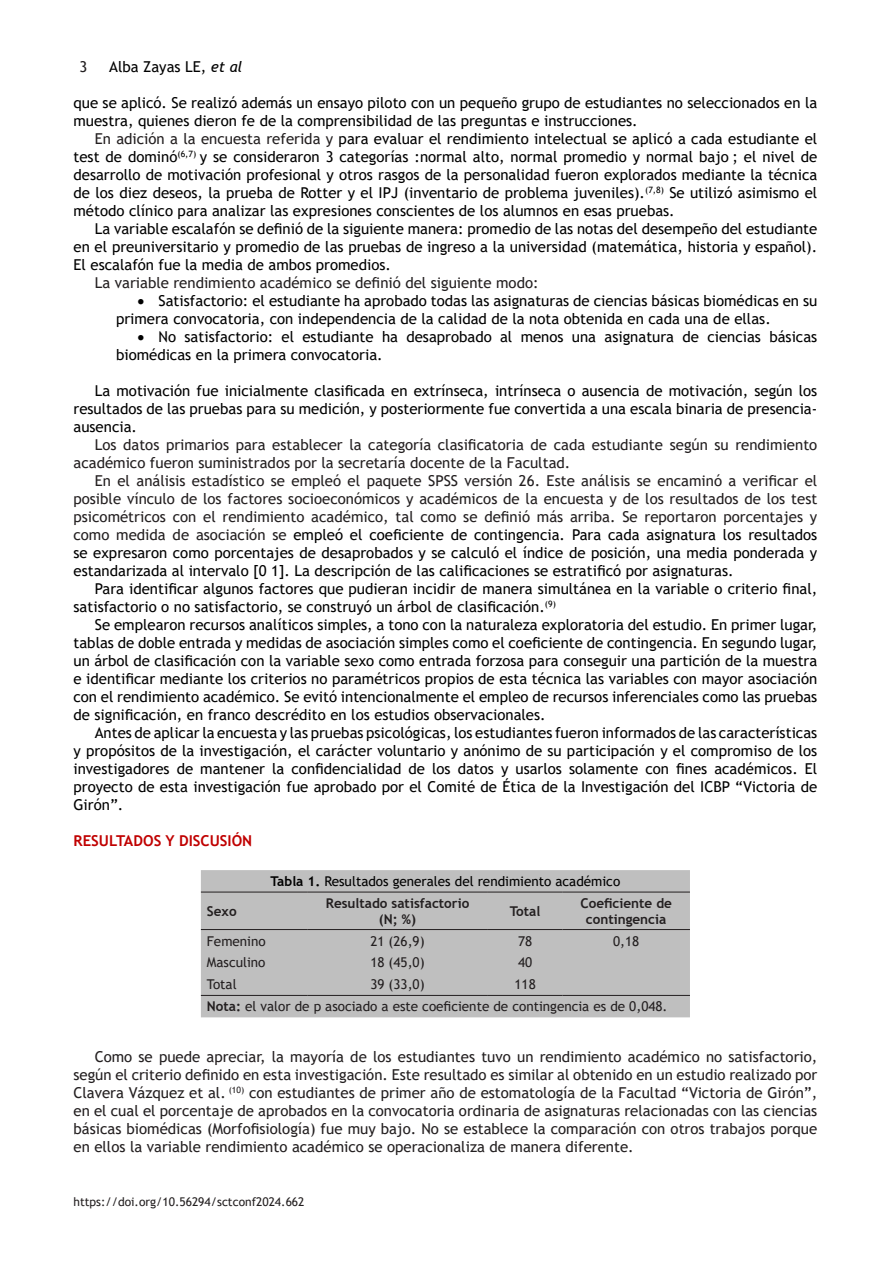
<style>
.page{position:relative;width:893px;height:1263px;background:#fff}
.page>*{position:absolute;margin:0;border:0;box-sizing:border-box;transform-origin:0 0}
.t1{font:15px/18px "Trebuchet MS";color:#000;text-align:justify}
.t2{font:15px/18px "Trebuchet MS";color:#231f20;text-align:justify}
.t3{font:700 15px "Trebuchet MS";color:#c00000}
.t4{font:13.5px "Trebuchet MS";color:#231f20}
.t5{font:700 13.5px/15.6px "Trebuchet MS";color:#231f20;text-align:center}
.t6{font:13.5px "Trebuchet MS";color:#000}
.t7{font:12px "Trebuchet MS";color:#231f20}
.s1{font-style:italic}
.s2{color:#231f20}
.s3{color:#000}
.s4{font-weight:700}
</style>
<div class="page">
<div style="left:201px;top:870px;width:489px;height:147px;background:#bfbfbf"></div>
<hr style="left:201px;top:929px;width:106px;height:1px;background:#231f20">
<hr style="left:307px;top:929px;width:181px;height:1px;background:#231f20">
<hr style="left:488px;top:929px;width:74px;height:1px;background:#231f20">
<hr style="left:562px;top:929px;width:128px;height:1px;background:#231f20">
<hr style="left:201px;top:892px;width:106px;height:1px;background:#231f20">
<hr style="left:307px;top:892px;width:181px;height:1px;background:#231f20">
<hr style="left:488px;top:892px;width:74px;height:1px;background:#231f20">
<hr style="left:562px;top:892px;width:128px;height:1px;background:#231f20">
<hr style="left:562px;top:995px;width:128px;height:1px;background:#231f20">
<hr style="left:201px;top:995px;width:106px;height:1px;background:#231f20">
<hr style="left:307px;top:995px;width:181px;height:1px;background:#231f20">
<hr style="left:488px;top:995px;width:74px;height:1px;background:#231f20">
<p class="t2" style="left:80px;top:58px;width:9px">3</p>
<p class="t1" style="left:109px;top:58px;width:135px">Alba Zayas LE, <span class="s1">et al</span></p>
<p class="t1" style="left:74px;top:94px;width:745px">que se aplicó. Se realizó además un ensayo piloto con un pequeño grupo de estudiantes no seleccionados en la muestra, quienes dieron fe de la comprensibilidad de las preguntas e instrucciones.</p>
<p class="t1" style="left:74px;top:130px;width:745px;text-indent:21px"><span class="s2">En adición a la encuesta referida y</span> para evaluar el rendimiento intelectual se aplicó a cada estudiante el test de dominó<sup>(6,7)</sup> y se consideraron 3 categorías :normal alto, normal promedio y normal bajo ; el nivel de desarrollo de motivación profesional y otros rasgos de la personalidad fueron explorados mediante la técnica de los diez deseos, la prueba de Rotter y el IPJ (inventario de problema juveniles).<sup>(7,8)</sup> Se utilizó asimismo el método clínico para analizar las expresiones conscientes de los alumnos en esas pruebas.</p>
<p class="t1" style="left:74px;top:220px;width:745px;text-indent:21px">La variable escalafón se definió de la siguiente manera: promedio de las notas del desempeño del estudiante en el preuniversitario y promedio de las pruebas de ingreso a la universidad (matemática, historia y español).<br>El escalafón fue la media de ambos promedios.</p>
<p class="t2" style="left:95px;top:274px;width:445px">La variable rendimiento académico se definió del siguiente modo:</p>
<p class="t1" style="left:116px;top:292px;width:703px;text-indent:21px">• Satisfactorio: el estudiante ha aprobado todas las asignaturas de ciencias básicas biomédicas en su primera convocatoria, con independencia de la calidad de la nota obtenida en cada una de ellas.</p>
<p class="t1" style="left:116px;top:328px;width:703px;text-indent:21px">• No satisfactorio: el estudiante ha desaprobado al menos una asignatura de ciencias básicas biomédicas en la primera convocatoria.</p>
<p class="t1" style="left:74px;top:382px;width:745px;text-indent:21px">La motivación fue inicialmente clasificada en extrínseca, intrínseca o ausencia de motivación, según los resultados de las pruebas para su medición, y posteriormente fue convertida a una escala binaria de presencia&shy;ausencia.</p>
<p class="t2" style="left:74px;top:436px;width:745px;text-indent:21px">Los datos primarios para establecer la categoría clasificatoria de cada estudiante según su rendimiento académico fueron suministrados por la secretaría docente de la Facultad.</p>
<p class="t2" style="left:74px;top:472px;width:745px;text-indent:21px">En el análisis estadístico se empleó el paquete SPSS versión 26. Este análisis se encaminó a verificar el posible vínculo de los factores socioeconómicos y académicos de la encuesta y de los resultados de los test psicométricos con el rendimiento académico, tal como se definió más arriba. Se reportaron porcentajes y como medida de asociación se <span class="s3">empleó el coeficiente de contingencia. Para cada asignatura los resultados se expresaron como porcentajes de desaprobados y se calculó el índice de posición, una media ponderada y estandarizada al intervalo [0 1]. La descripción de las calificaciones se estratificó por asignaturas.</span></p>
<p class="t1" style="left:74px;top:580px;width:745px;text-indent:21px">Para identificar algunos factores que pudieran incidir de manera simultánea en la variable o criterio final, satisfactorio o no satisfactorio, se construyó un árbol de clasificación.<sup>(9)</sup></p>
<p class="t1" style="left:74px;top:616px;width:745px;text-indent:21px">Se emplearon recursos analíticos simples, a tono con la naturaleza exploratoria del estudio. En primer lugar, tablas de doble entrada y medidas de asociación simples como el coeficiente de contingencia. En segundo lugar, un árbol de clasificación con la variable sexo como entrada forzosa para conseguir una partición de la muestra e identificar mediante los criterios no paramétricos propios de esta técnica las variables con mayor asociación con el rendimiento académico. Se evitó intencionalmente el empleo de recursos inferenciales como las pruebas de significación, en franco descrédito en los estudios observacionales.</p>
<p class="t1" style="left:74px;top:724px;width:745px;text-indent:21px">Antes de aplicar la encuesta y las pruebas psicológicas, los estudiantes fueron informados de las características y propósitos de la investigación, el carácter voluntario y anónimo de su participación y el compromiso de los investigadores de mantener la confidencialidad de los datos y usarlos solamente con fines académicos. El proyecto de esta investigación fue aprobado por el Comité de Ética de la Investigación del ICBP “Victoria de Girón”.</p>
<p class="t3" style="left:74px;top:831px;width:180px">RESULTADOS Y DISCUSIÓN</p>
<p class="t6" style="left:270px;top:873px;width:351px"><span class="s4">Tabla 1.</span> Resultados generales del rendimiento académico</p>
<p class="t5" style="left:207px;top:903px;width:31px">Sexo</p>
<p class="t5" style="left:326px;top:895px;width:145px">Resultado satisfactorio (N; %)</p>
<p class="t5" style="left:510px;top:903px;width:32px">Total</p>
<p class="t5" style="left:580px;top:895px;width:93px">Coeficiente de contingencia</p>
<p class="t4" style="left:207px;top:932px;width:60px">Femenino</p>
<p class="t4" style="left:370px;top:932px;width:56px">21 (26,9)</p>
<p class="t4" style="left:518px;top:932px;width:16px">78</p>
<p class="t4" style="left:613px;top:932px;width:28px">0,18</p>
<p class="t4" style="left:207px;top:954px;width:60px">Masculino</p>
<p class="t4" style="left:370px;top:954px;width:56px">18 (45,0)</p>
<p class="t4" style="left:518px;top:954px;width:16px">40</p>
<p class="t4" style="left:207px;top:976px;width:31px">Total</p>
<p class="t4" style="left:370px;top:976px;width:56px">39 (33,0)</p>
<p class="t4" style="left:514px;top:976px;width:23px">118</p>
<p class="t4" style="left:207px;top:998px;width:462px"><span class="s4">Nota:</span> el valor de p asociado a este coeficiente de contingencia es de 0,048.</p>
<p class="t2" style="left:74px;top:1048px;width:745px;text-indent:21px">Como se puede apreciar, la mayoría de los estudiantes tuvo un rendimiento académico no satisfactorio, según el criterio definido en esta investigación. Este resultado es similar al obtenido en un estudio realizado por Clavera Vázquez et al. <sup>(10)</sup> con estudiantes de primer año de estomatología de la Facultad “Victoria de Girón”, en el cual el porcentaje de aprobados en la convocatoria ordinaria de asignaturas relacionadas con las ciencias básicas biomédicas (Morfofisiología) fue muy bajo. No se establece la comparación con otros trabajos porque en ellos la variable rendimiento académico se operacionaliza de manera diferente.</p>
<p class="t7" style="left:74px;top:1194px;width:233px">https://doi.org/10.56294/sctconf2024.662</p>
</div>
